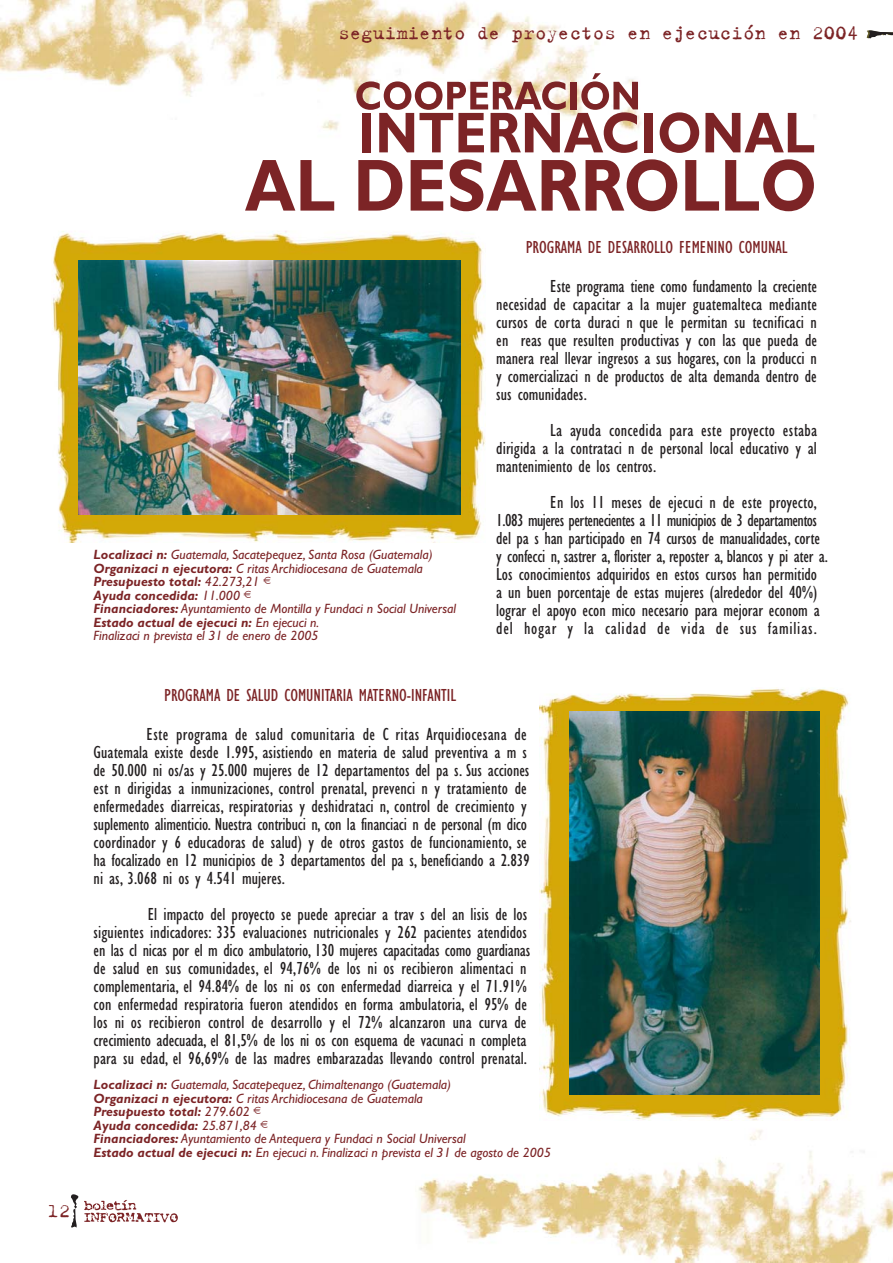
<style>
.page{position:relative;width:893px;height:1263px;background:#fff}
.page>*{position:absolute;margin:0;border:0;box-sizing:border-box;transform-origin:0 0}
.t1{font:700 74.1px "Gill Sans";color:#7c2426;scale:.87 1}
.t2{font:700 57.9px "Gill Sans";color:#7c2426;scale:.87 1}
.t3{font:21px "Trixie Text";color:#7c2426}
.t4{font:condensed 18px/18px "Gill Sans";letter-spacing:.005em;color:#231f20}
.t5{font:condensed 18px "Gill Sans";color:#7c2426}
.t6{font:italic 13.5px/13.5px "Gill Sans";color:#7c2426}
.s1{font-weight:700}
.s2{font-family:"Euro";font-style:normal}
</style>
<div class="page">
<img style="left:0;top:0;width:892px;height:1263px">
<svg style="left:866px;top:28px;width:26px;height:11px"></svg>
<svg style="left:356px;top:81px;width:209px;height:29px"></svg>
<div style="left:570px;top:82px;width:6px;height:27px;background:#7c2426"></div>
<svg style="left:581px;top:73px;width:57px;height:37px"></svg>
<svg style="left:84px;top:1200px;width:94px;height:22px"></svg>
<svg style="left:71px;top:1194px;width:7px;height:34px"></svg>
<img style="left:52px;top:231px;width:433px;height:312px">
<img style="left:78px;top:260px;width:382px;height:254px">
<img style="left:539px;top:687px;width:312px;height:433px">
<img style="left:569px;top:712px;width:250px;height:383px">
<p class="t3" style="left:338px;top:19px;width:521px">seguimiento de proyectos en ejecución en 2004</p>
<p class="t3" style="left:48px;top:1198px;width:25px">12</p>
<h2 class="t2" style="left:358px;top:113px;width:526px">INTERNACIONAL</h2>
<h1 class="t1" style="left:245px;top:160px;width:659px">AL DESARROLLO</h1>
<p class="t6" style="left:94px;top:549px;width:364px"><span class="s1">Localizaci n:</span> Guatemala, Sacatepequez, Santa Rosa (Guatemala)<br><span class="s1">Organizaci n ejecutora:</span> C ritas Archidiocesana de Guatemala <span class="s1">Presupuesto total:</span> 42.273,21 <span class="s2">E<br></span><span class="s1">Ayuda concedida:</span> 11.000 <span class="s2">E<br></span><span class="s1">Financiadores:</span> Ayuntamiento de Montilla y Fundaci n Social Universal <span class="s1">Estado actual de ejecuci n:</span> En ejecuci n.<br>Finalizaci n prevista el 31 de enero de 2005</p>
<p class="t5" style="left:526px;top:241px;width:263px">PROGRAMA DE DESARROLLO FEMENINO COMUNAL</p>
<p class="t4" style="left:496px;top:279px;width:322px;text-align:justify;text-indent:54px">Este programa tiene como fundamento la creciente necesidad de capacitar a la mujer guatemalteca mediante cursos de corta duraci n que le permitan su tecnificaci n en reas que resulten productivas y con las que pueda de manera real llevar ingresos a sus hogares, con la producci n y comercializaci n de productos de alta demanda dentro de sus comunidades.</p>
<p class="t4" style="left:496px;top:423px;width:322px;text-align:justify;text-indent:54px">La ayuda concedida para este proyecto estaba dirigida a la contrataci n de personal local educativo y al mantenimiento de los centros.</p>
<p class="t4" style="left:496px;top:495px;width:333px;text-indent:54px">En los 11 meses de ejecuci n de este proyecto, 1.083 mujeres pertenecientes a 11 municipios de 3 departamentos del pa s han participado en 74 cursos de manualidades, corte y confecci n, sastrer a, florister a, reposter a, blancos y pi ater a.<br>Los conocimientos adquiridos en estos cursos han permitido<br>a un buen porcentaje de estas mujeres (alrededor del 40%) lograr el apoyo econ mico necesario para mejorar econom a del hogar y la calidad de vida de sus familias.</p>
<p class="t5" style="left:164px;top:689px;width:293px">PROGRAMA DE SALUD COMUNITARIA MATERNO-INFANTIL</p>
<p class="t4" style="left:94px;top:727px;width:437px;text-indent:53px">Este programa de salud comunitaria de C ritas Arquidiocesana de Guatemala existe desde 1.995, asistiendo en materia de salud preventiva a m s de 50.000 ni os/as y 25.000 mujeres de 12 departamentos del pa s. Sus acciones est n dirigidas a inmunizaciones, control prenatal, prevenci n y tratamiento de enfermedades diarreicas, respiratorias y deshidrataci n, control de crecimiento y suplemento alimenticio. Nuestra contribuci n, con la financiaci n de personal (m dico coordinador y 6 educadoras de salud) y de otros gastos de funcionamiento, se ha focalizado en 12 municipios de 3 departamentos del pa s, beneficiando a 2.839 ni as, 3.068 ni os y 4.541 mujeres.</p>
<p class="t4" style="left:94px;top:907px;width:438px;text-indent:54px">El impacto del proyecto se puede apreciar a trav s del an lisis de los siguientes indicadores: 335 evaluaciones nutricionales y 262 pacientes atendidos en las cl nicas por el m dico ambulatorio, 130 mujeres capacitadas como guardianas de salud en sus comunidades, el 94,76% de los ni os recibieron alimentaci n complementaria, el 94.84% de los ni os con enfermedad diarreica y el 71.91% con enfermedad respiratoria fueron atendidos en forma ambulatoria, el 95% de los ni os recibieron control de desarrollo y el 72% alcanzaron una curva de crecimiento adecuada, el 81,5% de los ni os con esquema de vacunaci n completa para su edad, el 96,69% de las madres embarazadas llevando control prenatal.</p>
<p class="t6" style="left:94px;top:1080px;width:459px"><span class="s1">Localizaci n:</span> Guatemala, Sacatepequez, Chimaltenango (Guatemala)<br><span class="s1">Organizaci n ejecutora:</span> C ritas Archidiocesana de Guatemala<br><span class="s1">Presupuesto total:</span> 279.602 <span class="s2">E<br></span><span class="s1">Ayuda concedida:</span> 25.871,84 <span class="s2">E<br></span><span class="s1">Financiadores:</span> Ayuntamiento de Antequera y Fundaci n Social Universal<br><span class="s1">Estado actual de ejecuci n:</span> En ejecuci n. Finalizaci n prevista el 31 de agosto de 2005</p>
</div>
